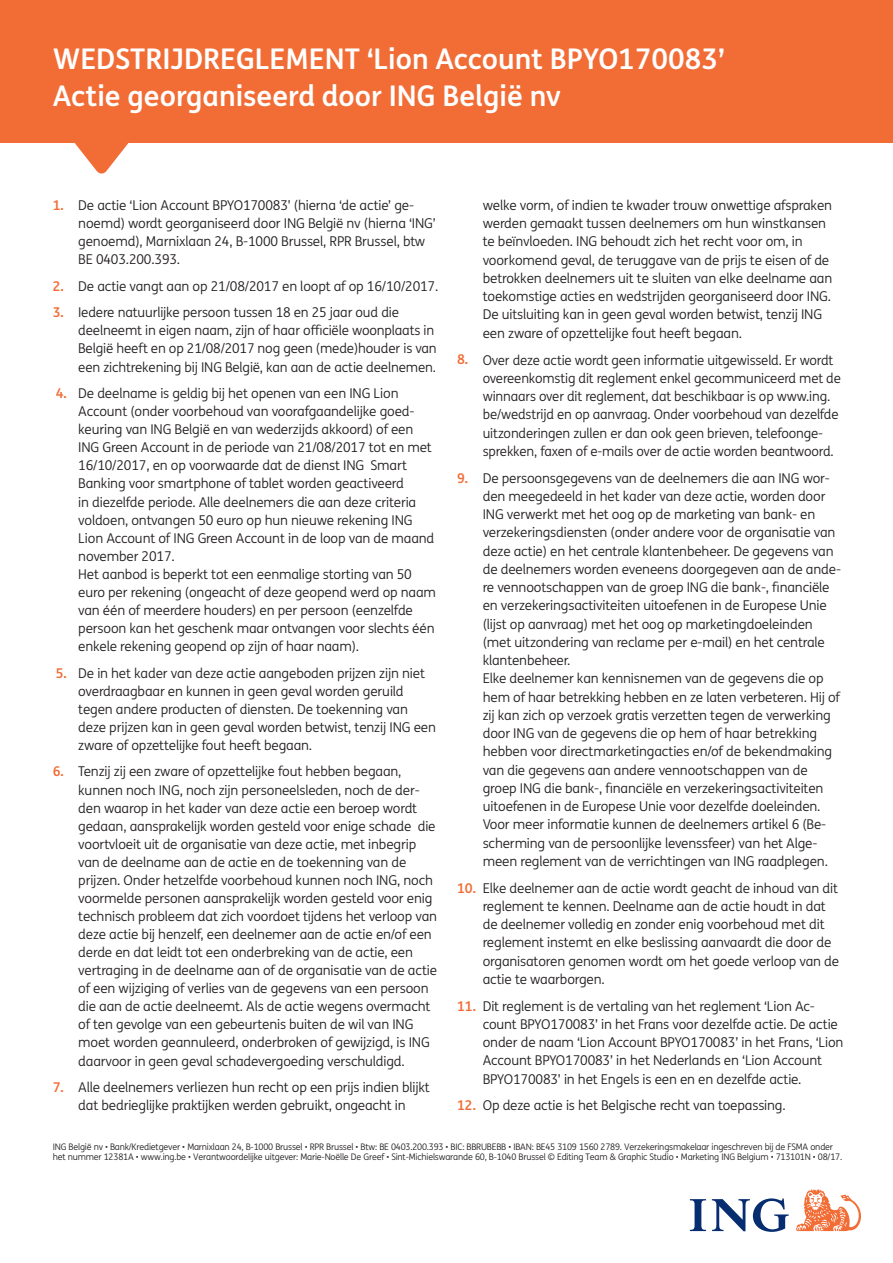
<style>
.page{position:relative;width:893px;height:1263px;background:#fff}
.page>*{position:absolute;margin:0;border:0;box-sizing:border-box;transform-origin:0 0}
.t1{font:700 28.5px/37.5px "ING Me";color:#fff}
.t2{font:13.5px/18.3px "ING Me";letter-spacing:-.01em;color:#231f20}
.t3{font:9px/10.5px "ING Me";letter-spacing:-.02em;color:#231f20}
.s1{font-weight:700;color:#f26d36}
</style>
<div class="page">
<div style="left:0;top:0;width:893px;height:142px;background:#f26d36"></div>
<svg style="left:73px;top:142px;width:57px;height:32px"></svg>
<svg style="left:690px;top:1198px;width:99px;height:34px"></svg>
<svg style="left:796px;top:1189px;width:65px;height:42px"></svg>
<h1 class="t1" style="left:53px;top:38px;width:674px">WEDSTRIJDREGLEMENT ‘Lion Account BPYO170083’<br>Actie georganiseerd door ING België nv</h1>
<p class="t2" style="left:78px;top:196px;width:359px;text-indent:-26px"><span class="s1">1.</span> De actie ‘Lion Account BPYO170083’ (hierna ‘de actie’ ge&shy;noemd) wordt georganiseerd door ING België nv (hierna ‘ING’ genoemd), Marnixlaan 24, B-1000 Brussel, RPR Brussel, btw BE 0403.200.393.</p>
<p class="t2" style="left:53px;top:276px;width:387px"><span class="s1">2.</span> De actie vangt aan op 21/08/2017 en loopt af op 16/10/2017.</p>
<p class="t2" style="left:78px;top:303px;width:360px;text-indent:-26px"><span class="s1">3.</span> Iedere natuurlijke persoon tussen 18 en 25 jaar oud die deelneemt in eigen naam, zijn of haar officiële woonplaats in België heeft en op 21/08/2017 nog geen (mede)houder is van een zichtrekening bij ING België, kan aan de actie deelnemen.</p>
<p class="t2" style="left:78px;top:384px;width:359px;text-indent:-22px"><span class="s1">4.</span> De deelname is geldig bij het openen van een ING Lion Account (onder voorbehoud van voorafgaandelijke goed&shy;keuring van ING België en van wederzijds akkoord) of een ING Green Account in de periode van 21/08/2017 tot en met 16/10/2017, en op voorwaarde dat de dienst ING Smart Banking voor smartphone of tablet worden geactiveerd<br>in diezelfde periode. Alle deelnemers die aan deze criteria voldoen, ontvangen 50 euro op hun nieuwe rekening ING Lion Account of ING Green Account in de loop van de maand november 2017.<br>Het aanbod is beperkt tot een eenmalige storting van 50 euro per rekening (ongeacht of deze geopend werd op naam van één of meerdere houders) en per persoon (eenzelfde persoon kan het geschenk maar ontvangen voor slechts één enkele rekening geopend op zijn of haar naam).</p>
<p class="t2" style="left:78px;top:663px;width:359px;text-indent:-22px"><span class="s1">5.</span> De in het kader van deze actie aangeboden prijzen zijn niet overdraagbaar en kunnen in geen geval worden geruild tegen andere producten of diensten. De toekenning van deze prijzen kan in geen geval worden betwist, tenzij ING een zware of opzettelijke fout heeft begaan.</p>
<p class="t2" style="left:78px;top:762px;width:360px;text-indent:-26px"><span class="s1">6.</span> Tenzij zij een zware of opzettelijke fout hebben begaan, kunnen noch ING, noch zijn personeelsleden, noch de der&shy;den waarop in het kader van deze actie een beroep wordt gedaan, aansprakelijk worden gesteld voor enige schade die voortvloeit uit de organisatie van deze actie, met inbegrip van de deelname aan de actie en de toekenning van de prijzen. Onder hetzelfde voorbehoud kunnen noch ING, noch voormelde personen aansprakelijk worden gesteld voor enig technisch probleem dat zich voordoet tijdens het verloop van deze actie bij henzelf, een deelnemer aan de actie en/of een derde en dat leidt tot een onderbreking van de actie, een vertraging in de deelname aan of de organisatie van de actie of een wijziging of verlies van de gegevens van een persoon die aan de actie deelneemt. Als de actie wegens overmacht of ten gevolge van een gebeurtenis buiten de wil van ING moet worden geannuleerd, onderbroken of gewijzigd, is ING daarvoor in geen geval schadevergoeding verschuldigd.</p>
<p class="t2" style="left:53px;top:1078px;width:379px;text-align:center"><span class="s1">7.</span> Alle deelnemers verliezen hun recht op een prijs indien blijkt dat bedrieglijke praktijken werden gebruikt, ongeacht in</p>
<p class="t2" style="left:483px;top:195px;width:351px">welke vorm, of indien te kwader trouw onwettige afspraken werden gemaakt tussen deelnemers om hun winstkansen te beïnvloeden. ING behoudt zich het recht voor om, in voorkomend geval, de teruggave van de prijs te eisen of de betrokken deelnemers uit te sluiten van elke deelname aan toekomstige acties en wedstrijden georganiseerd door ING.<br>De uitsluiting kan in geen geval worden betwist, tenzij ING een zware of opzettelijke fout heeft begaan.</p>
<p class="t2" style="left:483px;top:350px;width:360px;text-indent:-26px"><span class="s1">8.</span> Over deze actie wordt geen informatie uitgewisseld. Er wordt overeenkomstig dit reglement enkel gecommuniceerd met de winnaars over dit reglement, dat beschikbaar is op www.ing. be/wedstrijd en op aanvraag. Onder voorbehoud van dezelfde uitzonderingen zullen er dan ook geen brieven, telefoonge&shy;sprekken, faxen of e-mails over de actie worden beantwoord.</p>
<p class="t2" style="left:483px;top:468px;width:360px;text-indent:-26px"><span class="s1">9.</span> De persoonsgegevens van de deelnemers die aan ING wor&shy;den meegedeeld in het kader van deze actie, worden door ING verwerkt met het oog op de marketing van bank- en verzekeringsdiensten (onder andere voor de organisatie van deze actie) en het centrale klantenbeheer. De gegevens van de deelnemers worden eveneens doorgegeven aan de ande&shy;re vennootschappen van de groep ING die bank-, financiële en verzekeringsactiviteiten uitoefenen in de Europese Unie (lijst op aanvraag) met het oog op marketingdoeleinden (met uitzondering van reclame per e-mail) en het centrale klantenbeheer.<br>Elke deelnemer kan kennisnemen van de gegevens die op hem of haar betrekking hebben en ze laten verbeteren. Hij of zij kan zich op verzoek gratis verzetten tegen de verwerking door ING van de gegevens die op hem of haar betrekking hebben voor directmarketingacties en/of de bekendmaking van die gegevens aan andere vennootschappen van de groep ING die bank-, financiële en verzekeringsactiviteiten uitoefenen in de Europese Unie voor dezelfde doeleinden.<br>Voor meer informatie kunnen de deelnemers artikel 6 (Be&shy;scherming van de persoonlijke levenssfeer) van het Alge&shy;meen reglement van de verrichtingen van ING raadplegen.</p>
<p class="t2" style="left:483px;top:878px;width:358px;text-indent:-26px"><span class="s1">10.</span> Elke deelnemer aan de actie wordt geacht de inhoud van dit reglement te kennen. Deelname aan de actie houdt in dat de deelnemer volledig en zonder enig voorbehoud met dit reglement instemt en elke beslissing aanvaardt die door de organisatoren genomen wordt om het goede verloop van de actie te waarborgen.</p>
<p class="t2" style="left:483px;top:996px;width:362px;text-indent:-26px"><span class="s1">11.</span> Dit reglement is de vertaling van het reglement ‘Lion Ac&shy;count BPYO170083’ in het Frans voor dezelfde actie. De actie onder de naam ‘Lion Account BPYO170083’ in het Frans, ‘Lion Account BPYO170083’ in het Nederlands en ‘Lion Account BPYO170083’ in het Engels is een en en dezelfde actie.</p>
<p class="t2" style="left:457px;top:1096px;width:330px"><span class="s1">12.</span> Op deze actie is het Belgische recht van toepassing.</p>
<p class="t3" style="left:53px;top:1141px;width:791px">ING België nv • Bank/Kredietgever • Marnixlaan 24, B-1000 Brussel • RPR Brussel • Btw: BE 0403.200.393 • BIC: BBRUBEBB • IBAN: BE45 3109 1560 2789. Verzekeringsmakelaar ingeschreven bij de FSMA onder het nummer 12381A • www.ing.be • Verantwoordelijke uitgever: Marie-Noëlle De Greef • Sint-Michielswarande 60, B-1040 Brussel © Editing Team &amp; Graphic Studio • Marketing ING Belgium • 713101N • 08/17.</p>
</div>
